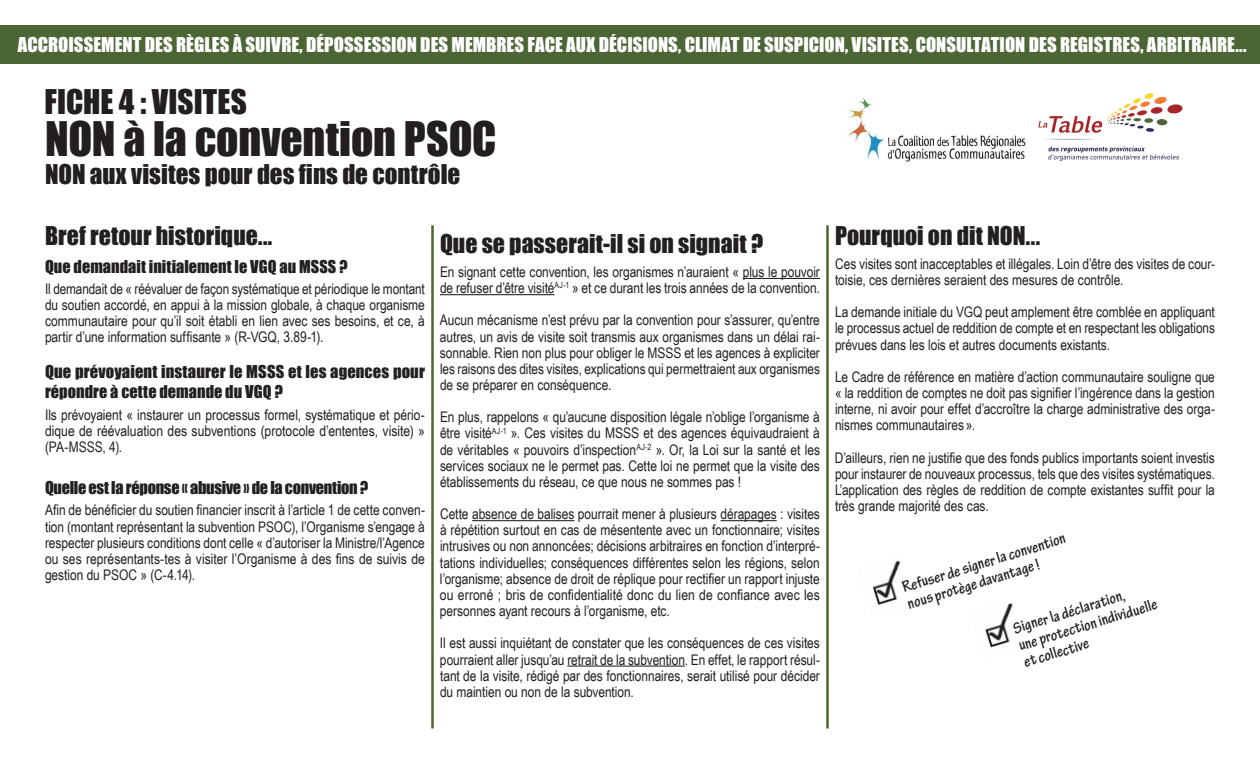
<style>
.page{position:relative;width:1260px;height:765px;background:#fff}
.page>*{position:absolute;margin:0;border:0;box-sizing:border-box;transform-origin:0 0}
.t1{font:43.75px "Impact";letter-spacing:-.005em;color:#231f20}
.t2{font:31.25px "Impact";letter-spacing:.005em;color:#231f20}
.t3{font:25px "Impact";color:#231f20}
.t4{font:23.75px "Impact";color:#231f20}
.t5{font:18.75px "Impact";color:#fff}
.t6{font:700 condensed 16.75px/17.6px "Tekton Pro";color:#231f20}
.t7{font:16.25px/20px "Impact";letter-spacing:.005em;color:#231f20}
.t8{font:16.25px "Impact";letter-spacing:-.015em;color:#231f20}
.t9{font:14.62px/16.1px "Arial Narrow";letter-spacing:-.005em;color:#231f20;text-align:justify}
</style>
<div class="page">
<hr style="left:743px;top:278px;width:77px;height:1px;background:#231f20">
<hr style="left:440px;top:294px;width:115px;height:1px;background:#231f20">
<hr style="left:472px;top:520px;width:102px;height:1px;background:#231f20">
<hr style="left:721px;top:520px;width:56px;height:1px;background:#231f20">
<hr style="left:567px;top:666px;width:118px;height:1px;background:#231f20">
<img style="left:873px;top:560px;width:28px;height:45px">
<img style="left:985px;top:603px;width:28px;height:45px">
<img style="left:1038px;top:93px;width:145px;height:68px">
<img style="left:847px;top:97px;width:179px;height:65px">
<div style="left:0;top:26px;width:1260px;height:38px;background:#4b6634"></div>
<hr style="left:431px;top:225px;width:3px;height:503px;background:#4b6634">
<hr style="left:826px;top:225px;width:3px;height:503px;background:#4b6634">
<p class="t5" style="left:18px;top:30px;width:1230px">ACCROISSEMENT DES RÈGLES À SUIVRE, DÉPOSSESSION DES MEMBRES FACE AUX DÉCISIONS, CLIMAT DE SUSPICION, VISITES, CONSULTATION DES REGISTRES, ARBITRAIRE...</p>
<h2 class="t2" style="left:45px;top:77px;width:204px">FICHE 4 : VISITES</h2>
<h1 class="t1" style="left:45px;top:105px;width:453px">NON à la convention PSOC</h1>
<h3 class="t3" style="left:45px;top:155px;width:417px">NON aux visites pour des fins de contrôle</h3>
<h3 class="t4" style="left:45px;top:218px;width:229px">Bref retour historique...</h3>
<p class="t7" style="left:45px;top:256px;width:304px">Que demandait initialement le VGQ au MSSS ?</p>
<p class="t9" style="left:45px;top:280px;width:381px">Il demandait de « réévaluer de façon systématique et périodique le montant du soutien accordé, en appui à la mission globale, à chaque organisme communautaire pour qu’il soit établi en lien avec ses besoins, et ce, à partir d’une information suffisante » (R-VGQ, 3.89-1).</p>
<p class="t7" style="left:45px;top:362px;width:381px">Que prévoyaient instaurer le MSSS et les agences pour répondre à cette demande du VGQ ?</p>
<p class="t9" style="left:45px;top:406px;width:382px">Ils prévoyaient « instaurer un processus formel, systématique et pério&shy;dique de réévaluation des subventions (protocole d’ententes, visite) » (PA-MSSS, 4).</p>
<p class="t8" style="left:45px;top:475px;width:325px">Quelle est la réponse « abusive » de la convention ?</p>
<p class="t9" style="left:45px;top:502px;width:382px">Afin de bénéficier du soutien financier inscrit à l’article 1 de cette conven&shy;tion (montant représentant la subvention PSOC), l’Organisme s’engage à respecter plusieurs conditions dont celle « d’autoriser la Ministre/l’Agence ou ses représentants-tes à visiter l’Organisme à des fins de suivis de gestion du PSOC » (C-4.14).</p>
<h3 class="t4" style="left:440px;top:226px;width:325px">Que se passerait-il si on signait ?</h3>
<p class="t9" style="left:440px;top:263px;width:381px">En signant cette convention, les organismes n’auraient « plus le pouvoir de refuser d’être visité<sup>AJ-1</sup> » et ce durant les trois années de la convention.</p>
<p class="t9" style="left:440px;top:312px;width:382px">Aucun mécanisme n’est prévu par la convention pour s’assurer, qu’entre autres, un avis de visite soit transmis aux organismes dans un délai rai&shy;sonnable. Rien non plus pour obliger le MSSS et les agences à expliciter les raisons des dites visites, explications qui permettraient aux organismes de se préparer en conséquence.</p>
<p class="t9" style="left:440px;top:408px;width:382px">En plus, rappelons « qu’aucune disposition légale n’oblige l’organisme à être visité<sup>AJ-1</sup> ». Ces visites du MSSS et des agences équivaudraient à de véritables « pouvoirs d’inspection<sup>AJ-2</sup> ». Or, la Loi sur la santé et les services sociaux ne le permet pas. Cette loi ne permet que la visite des établissements du réseau, ce que nous ne sommes pas !</p>
<p class="t9" style="left:440px;top:505px;width:382px">Cette absence de balises pourrait mener à plusieurs dérapages : visites à répétition surtout en cas de mésentente avec un fonctionnaire; visites intrusives ou non annoncées; décisions arbitraires en fonction d’interpré&shy;tations individuelles; conséquences différentes selon les régions, selon l’organisme; absence de droit de réplique pour rectifier un rapport injuste ou erroné ; bris de confidentialité donc du lien de confiance avec les personnes ayant recours à l’organisme, etc.</p>
<p class="t9" style="left:440px;top:635px;width:381px">Il est aussi inquiétant de constater que les conséquences de ces visites pourraient aller jusqu’au retrait de la subvention. En effet, le rapport résul&shy;tant de la visite, rédigé par des fonctionnaires, serait utilisé pour décider du maintien ou non de la subvention.</p>
<h3 class="t4" style="left:835px;top:218px;width:207px">Pourquoi on dit NON...</h3>
<p class="t9" style="left:835px;top:255px;width:382px">Ces visites sont inacceptables et illégales. Loin d’être des visites de cour&shy;toisie, ces dernières seraient des mesures de contrôle.</p>
<p class="t9" style="left:835px;top:304px;width:381px">La demande initiale du VGQ peut amplement être comblée en appliquant le processus actuel de reddition de compte et en respectant les obligations prévues dans les lois et autres documents existants.</p>
<p class="t9" style="left:835px;top:368px;width:382px">Le Cadre de référence en matière d’action communautaire souligne que « la reddition de comptes ne doit pas signifier l’ingérence dans la gestion interne, ni avoir pour effet d’accroître la charge administrative des orga&shy;nismes communautaires ».</p>
<p class="t9" style="left:835px;top:449px;width:381px">D’ailleurs, rien ne justifie que des fonds publics importants soient investis pour instaurer de nouveaux processus, tels que des visites systématiques.<br>L’application des règles de reddition de compte existantes suffit pour la très grande majorité des cas.</p>
<p class="t6" style="left:900px;top:579px;width:172px;rotate:-17deg">Refuser de signer la convention nous protège davantage !</p>
<p class="t6" style="left:1011px;top:620px;width:146px;rotate:-17deg">Signer la déclaration,<br>une protection individuelle et collective</p>
</div>
